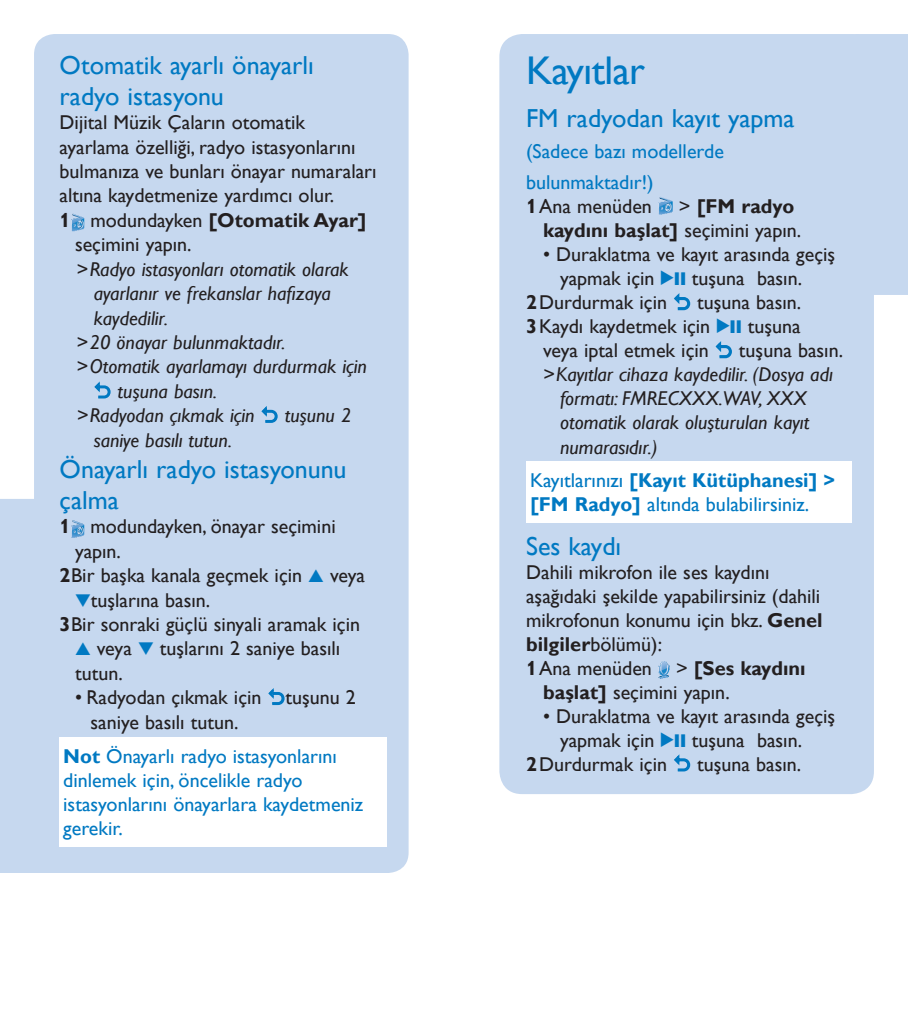
<style>
.page{position:relative;width:908px;height:1021px;background:#fff}
.page>*{position:absolute;margin:0;border:0;box-sizing:border-box;transform-origin:0 0}
.t1{font:40px "Gill Sans Alt One WGL";letter-spacing:-.015em;color:#0079c2}
.t2{font:26px/31.2px "Gill Sans Alt One WGL";color:#0079c2}
.t3{font:20px/24.4px "Gill Sans Alt One WGL";color:#231f20}
.t4{font:italic 20px "Gill Sans Alt One WGL";color:#231f20}
.t5{font:20px/24px "Gill Sans Alt One WGL";color:#0079c2}
.t6{font:700 20px/24px "Gill Sans Alt One WGL";color:#231f20}
.s1{font-weight:400}
.s2{font-family:"Gill Alt One"}
.s3{font-weight:700}
.s4{font-family:"Audio Four 4";color:#0079c2}
</style>
<div class="page">
<div style="left:0;top:499px;width:50px;height:374px;background:#c6d8ef"></div>
<div style="left:34px;top:34px;width:374px;height:839px;background:#c6d8ef;border-radius:21px"></div>
<img style="left:71px;top:213px;width:13px;height:18px">
<img style="left:71px;top:520px;width:13px;height:18px">
<div style="left:60px;top:736px;width:327px;height:110px;background:#fff"></div>
<div style="left:855px;top:34px;width:52px;height:261px;background:#c6d8ef"></div>
<div style="left:499px;top:34px;width:374px;height:760px;background:#c6d8ef;border-radius:23px"></div>
<img style="left:658px;top:197px;width:14px;height:17px">
<div style="left:526px;top:461px;width:324px;height:62px;background:#fff"></div>
<img style="left:658px;top:661px;width:11px;height:18px">
<svg style="left:94px;top:381px;width:17px;height:18px"></svg>
<svg style="left:261px;top:406px;width:17px;height:17px"></svg>
<svg style="left:268px;top:688px;width:17px;height:17px"></svg>
<svg style="left:674px;top:293px;width:16px;height:18px"></svg>
<svg style="left:715px;top:341px;width:17px;height:18px"></svg>
<svg style="left:674px;top:754px;width:16px;height:18px"></svg>
<h2 class="t2" style="left:60px;top:49px;width:256px">Otomatik ayarlı önayarlı radyo istasyonu</h2>
<p class="t3" style="left:60px;top:110px;width:247px">Dijital Müzik Çaların otomatik</p>
<p class="t3" style="left:60px;top:134px;width:297px">ayarlama özelliği, radyo istasyonlarını</p>
<p class="t3" style="left:60px;top:159px;width:318px">bulmanıza ve bunları önayar numaraları</p>
<p class="t3" style="left:60px;top:183px;width:276px">altına kaydetmenize yardımcı olur.</p>
<p class="t6" style="left:60px;top:208px;width:308px">1 <span class="s1">modundayken</span> [Otomatik Ayar]</p>
<p class="t3" style="left:75px;top:232px;width:118px">seçimini yapın.</p>
<p class="t4" style="left:77px;top:255px;width:273px"><span class="s2">&gt;</span>Radyo istasyonları otomatik olarak</p>
<p class="t4" style="left:94px;top:279px;width:238px">ayarlanır ve frekanslar hafızaya</p>
<p class="t4" style="left:94px;top:304px;width:76px">kaydedilir.</p>
<p class="t4" style="left:77px;top:328px;width:210px"><span class="s2">&gt;</span>20 önayar bulunmaktadır.</p>
<p class="t4" style="left:77px;top:353px;width:292px"><span class="s2">&gt;</span>Otomatik ayarlamayı durdurmak için</p>
<p class="t4" style="left:118px;top:377px;width:101px">tuşuna basın.</p>
<p class="t4" style="left:77px;top:401px;width:179px"><span class="s2">&gt;</span>Radyodan çıkmak için</p>
<p class="t4" style="left:284px;top:401px;width:68px">tuşunu 2</p>
<p class="t4" style="left:94px;top:426px;width:140px">saniye basılı tutun.</p>
<h2 class="t2" style="left:60px;top:453px;width:288px">Önayarlı radyo istasyonunu çalma</h2>
<p class="t3" style="left:60px;top:514px;width:277px"><span class="s3">1</span> modundayken, önayar seçimini</p>
<p class="t3" style="left:75px;top:538px;width:47px">yapın.</p>
<p class="t3" style="left:60px;top:563px;width:307px"><span class="s3">2</span>Bir başka kanala geçmek için <span class="s4">3</span> veya</p>
<p class="t3" style="left:75px;top:587px;width:136px"><span class="s4">4</span>tuşlarına basın.</p>
<p class="t3" style="left:60px;top:612px;width:302px"><span class="s3">3</span>Bir sonraki güçlü sinyali aramak için</p>
<p class="t3" style="left:75px;top:636px;width:267px"><span class="s4">3</span> veya <span class="s4">4</span> tuşlarını 2 saniye basılı</p>
<p class="t3" style="left:75px;top:660px;width:49px">tutun.</p>
<p class="t3" style="left:90px;top:685px;width:267px;text-indent:-15px">• Radyodan çıkmak için tuşunu 2 saniye basılı tutun.</p>
<p class="t5" style="left:63px;top:743px;width:301px"><span class="s3">Not</span> Önayarlı radyo istasyonlarını dinlemek için, öncelikle radyo istasyonlarını önayarlara kaydetmeniz gerekir.</p>
<h1 class="t1" style="left:526px;top:43px;width:120px">Kayıtlar</h1>
<h2 class="t2" style="left:526px;top:102px;width:270px">FM radyodan kayıt yapma</h2>
<p class="t5" style="left:526px;top:136px;width:199px;line-height:31.2px">(Sadece bazı modellerde bulunmaktadır!)</p>
<p class="t3" style="left:526px;top:194px;width:127px"><span class="s3">1</span>Ana menüden</p>
<p class="t6" style="left:543px;top:194px;width:259px;text-indent:136px"><span class="s1">&gt;</span> [FM radyo kaydını başlat] <span class="s1">seçimini yapın.</span></p>
<p class="t3" style="left:543px;top:242px;width:293px">• Duraklatma ve kayıt arasında geçiş</p>
<p class="t3" style="left:560px;top:266px;width:243px">yapmak için <span class="s4">2;</span> tuşuna basın.</p>
<p class="t3" style="left:526px;top:290px;width:142px"><span class="s3">2</span>Durdurmak için</p>
<p class="t3" style="left:697px;top:290px;width:105px">tuşuna basın.</p>
<p class="t3" style="left:526px;top:314px;width:276px"><span class="s3">3</span>Kaydı kaydetmek için <span class="s4">2;</span> tuşuna</p>
<p class="t3" style="left:543px;top:338px;width:167px">veya iptal etmek için</p>
<p class="t3" style="left:738px;top:338px;width:105px">tuşuna basın.</p>
<p class="t4" style="left:543px;top:361px;width:291px"><span class="s2">&gt;</span>Kayıtlar cihaza kaydedilir. (Dosya adı</p>
<p class="t4" style="left:560px;top:385px;width:248px">formatı: FMRECXXX.WAV, XXX</p>
<p class="t4" style="left:560px;top:409px;width:250px">otomatik olarak oluşturulan kayıt</p>
<p class="t4" style="left:560px;top:433px;width:99px">numarasıdır.)</p>
<p class="t5" style="left:530px;top:468px;width:306px">Kayıtlarınızı <span class="s3">[Kayıt Kütüphanesi] &gt; [FM Radyo]</span> altında bulabilirsiniz.</p>
<h2 class="t2" style="left:526px;top:530px;width:97px">Ses kaydı</h2>
<p class="t3" style="left:526px;top:559px;width:245px">Dahili mikrofon ile ses kaydını</p>
<p class="t3" style="left:526px;top:583px;width:295px">aşağıdaki şekilde yapabilirsiniz (dahili</p>
<p class="t3" style="left:526px;top:607px;width:298px">mikrofonun konumu için bkz. <span class="s3">Genel</span></p>
<p class="t6" style="left:526px;top:631px;width:137px">bilgiler<span class="s1">bölümü):</span></p>
<p class="t6" style="left:526px;top:655px;width:281px">1<span class="s1">Ana menüden &gt;</span> [Ses kaydını</p>
<p class="t3" style="left:543px;top:679px;width:188px"><span class="s3">başlat]</span> seçimini yapın.</p>
<p class="t3" style="left:543px;top:703px;width:293px">• Duraklatma ve kayıt arasında geçiş</p>
<p class="t3" style="left:560px;top:727px;width:243px">yapmak için <span class="s4">2;</span> tuşuna basın.</p>
<p class="t3" style="left:526px;top:751px;width:142px"><span class="s3">2</span>Durdurmak için</p>
<p class="t3" style="left:697px;top:751px;width:105px">tuşuna basın.</p>
</div>
